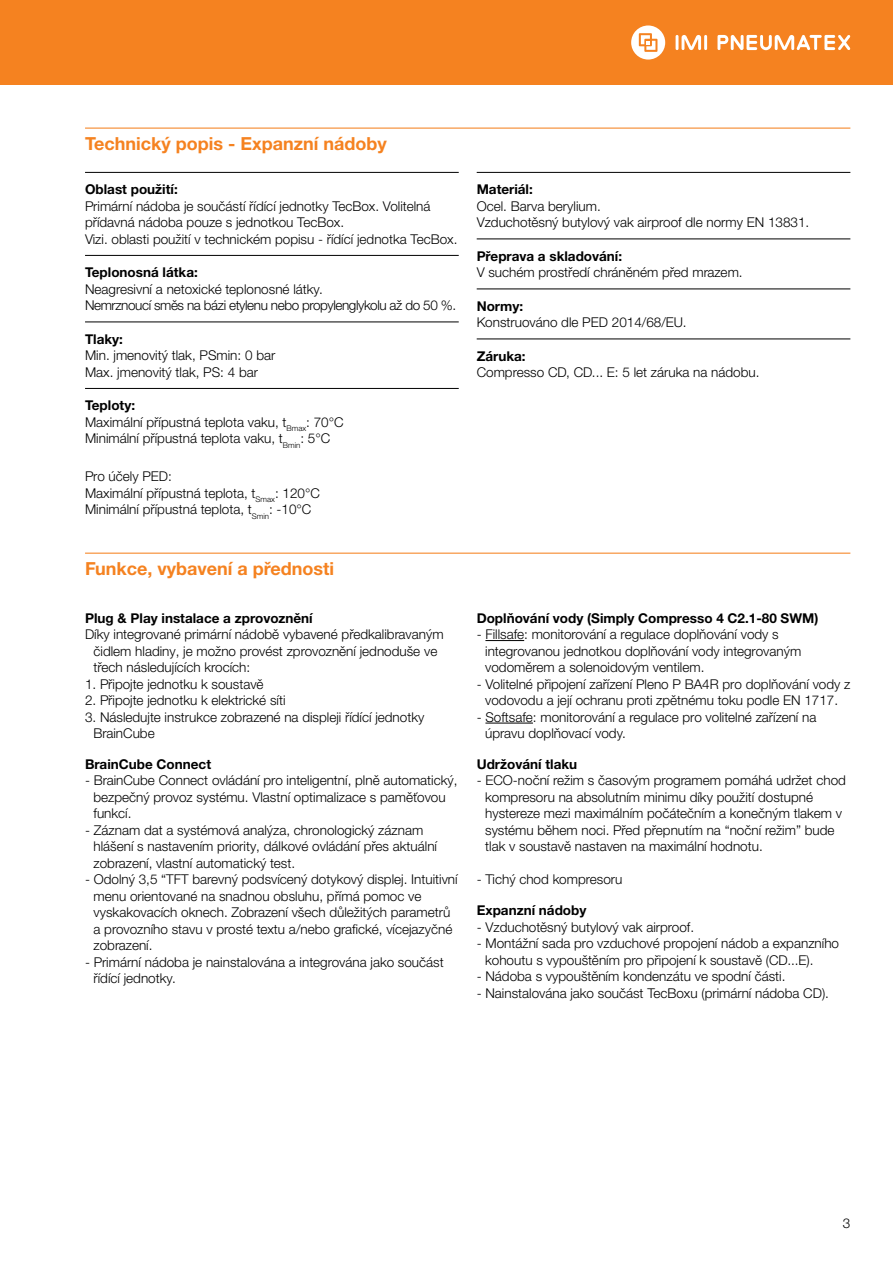
<style>
.page{position:relative;width:893px;height:1263px;background:#fff}
.page>*{position:absolute;margin:0;border:0;box-sizing:border-box;transform-origin:0 0}
.t1{font:700 18px "Helvetica Neue LTW1 G";color:#f58220}
.t2{font:300 13.5px/16.5px "Helvetica Neue LTW1 G";color:#000}
.t3{font:700 13.5px "Helvetica Neue LTW1 G";color:#000}
.t4{font:300 13.5px/16.5px "Helvetica Neue LTW1 G";letter-spacing:-.03em;color:#000}
.s1{font-weight:700}
</style>
<div class="page">
<div style="left:0;top:0;width:893px;height:85px;background:#f58220"></div>
<hr style="left:704px;top:35px;width:3px;height:15px;background:#fff">
<svg style="left:676px;top:35px;width:25px;height:15px"></svg>
<svg style="left:631px;top:25px;width:34px;height:35px"></svg>
<svg style="left:717px;top:35px;width:133px;height:15px"></svg>
<hr style="left:85px;top:128px;width:765px;height:1px;background:#f58220">
<hr style="left:85px;top:172px;width:374px;height:1px;background:#000">
<hr style="left:85px;top:255px;width:374px;height:1px;background:#000">
<hr style="left:85px;top:322px;width:374px;height:1px;background:#000">
<hr style="left:85px;top:388px;width:374px;height:1px;background:#000">
<hr style="left:477px;top:172px;width:373px;height:1px;background:#000">
<hr style="left:477px;top:239px;width:373px;height:1px;background:#000">
<hr style="left:477px;top:289px;width:373px;height:1px;background:#000">
<hr style="left:477px;top:339px;width:373px;height:1px;background:#000">
<hr style="left:85px;top:553px;width:765px;height:1px;background:#f58220">
<hr style="left:485px;top:640px;width:39px;height:1px;background:#000">
<hr style="left:485px;top:723px;width:48px;height:1px;background:#000">
<h1 class="t1" style="left:85px;top:132px;width:303px">Technický popis - Expanzní nádoby</h1>
<p class="t3" style="left:85px;top:181px;width:94px">Oblast použití:</p>
<p class="t2" style="left:85px;top:197px;width:374px">Primární nádoba je součástí řídící jednotky TecBox. Volitelná přídavná nádoba pouze s jednotkou TecBox.<br>Vizi. oblasti použití v technickém popisu - řídící jednotka TecBox.</p>
<p class="t3" style="left:85px;top:264px;width:114px">Teplonosná látka:</p>
<p class="t4" style="left:85px;top:280px;width:373px">Neagresivní a netoxické teplonosné látky.<br>Nemrznoucí směs na bázi etylenu nebo propylenglykolu až do 50 %.</p>
<p class="t3" style="left:85px;top:330px;width:39px">Tlaky:</p>
<p class="t2" style="left:85px;top:347px;width:192px">Min. jmenovitý tlak, PSmin: 0 bar<br>Max. jmenovitý tlak, PS: 4 bar</p>
<p class="t2" style="left:85px;top:397px;width:260px"><span class="s1">Teploty:<br></span>Maximální přípustná teplota vaku, t<sub>Bmax</sub>: 70°C<br>Minimální přípustná teplota vaku, t<sub>Bmin</sub>: 5°C</p>
<p class="t2" style="left:85px;top:468px;width:236px">Pro účely PED:<br>Maximální přípustná teplota, t<sub>Smax</sub>: 120°C<br>Minimální přípustná teplota, t<sub>Smin</sub>: -10°C</p>
<h1 class="t1" style="left:85px;top:557px;width:251px">Funkce, vybavení a přednosti</h1>
<p class="t3" style="left:85px;top:610px;width:229px">Plug &amp; Play instalace a zprovoznění</p>
<p class="t2" style="left:94px;top:626px;width:352px;text-indent:-9px">Díky integrované primární nádobě vybavené předkalibravaným čidlem hladiny, je možno provést zprovoznění jednoduše ve třech následujících krocích:</p>
<p class="t2" style="left:85px;top:676px;width:180px">1. Připojte jednotku k soustavě</p>
<p class="t2" style="left:85px;top:692px;width:202px">2. Připojte jednotku k elektrické síti</p>
<p class="t2" style="left:94px;top:709px;width:332px;text-indent:-9px">3. Následujte instrukce zobrazené na displeji řídící jednotky<br>BrainCube</p>
<p class="t3" style="left:85px;top:756px;width:128px">BrainCube Connect</p>
<p class="t2" style="left:94px;top:772px;width:365px;text-indent:-9px">- BrainCube Connect ovládání pro inteligentní, plně automatický, bezpečný provoz systému. Vlastní optimalizace s paměťovou funkcí.</p>
<p class="t2" style="left:94px;top:822px;width:345px;text-indent:-9px">- Záznam dat a systémová analýza, chronologický záznam hlášení s nastavením priority, dálkové ovládání přes aktuální zobrazení, vlastní automatický test.</p>
<p class="t2" style="left:94px;top:871px;width:366px;text-indent:-9px">- Odolný 3,5 “TFT barevný podsvícený dotykový displej. Intuitivní menu orientované na snadnou obsluhu, přímá pomoc ve vyskakovacích oknech. Zobrazení všech důležitých parametrů a provozního stavu v prosté textu a/nebo grafické, vícejazyčné zobrazení.</p>
<p class="t2" style="left:94px;top:954px;width:352px;text-indent:-9px">- Primární nádoba je nainstalována a integrována jako součást řídící jednotky.</p>
<p class="t3" style="left:477px;top:181px;width:58px">Materiál:</p>
<p class="t2" style="left:477px;top:197px;width:334px">Ocel. Barva berylium.<br>Vzduchotěsný butylový vak airproof dle normy EN 13831.</p>
<p class="t3" style="left:477px;top:247px;width:147px">Přeprava a skladování:</p>
<p class="t2" style="left:477px;top:264px;width:267px">V suchém prostředí chráněném před mrazem.</p>
<p class="t3" style="left:477px;top:297px;width:48px">Normy:</p>
<p class="t2" style="left:477px;top:314px;width:211px">Konstruováno dle PED 2014/68/EU.</p>
<p class="t3" style="left:477px;top:347px;width:51px">Záruka:</p>
<p class="t2" style="left:477px;top:364px;width:284px">Compresso CD, CD... E: 5 let záruka na nádobu.</p>
<p class="t3" style="left:477px;top:610px;width:343px">Doplňování vody (Simply Compresso 4 C2.1-80 SWM)</p>
<p class="t2" style="left:485px;top:626px;width:318px;text-indent:-9px">- Fillsafe: monitorování a regulace doplňování vody s integrovanou jednotkou doplňování vody integrovaným vodoměrem a solenoidovým ventilem.</p>
<p class="t2" style="left:477px;top:676px;width:375px;text-align:center">- Volitelné připojení zařízení Pleno P BA4R pro doplňování vody z vodovodu a její ochranu proti zpětnému toku podle EN 1717.</p>
<p class="t2" style="left:485px;top:709px;width:333px;text-indent:-9px">- Softsafe: monitorování a regulace pro volitelné zařízení na úpravu doplňovací vody.</p>
<p class="t3" style="left:477px;top:756px;width:102px">Udržování tlaku</p>
<p class="t2" style="left:485px;top:772px;width:362px;text-indent:-9px">- ECO-noční režim s časovým programem pomáhá udržet chod kompresoru na absolutním minimu díky použití dostupné hystereze mezi maximálním počátečním a konečným tlakem v systému během noci. Před přepnutím na “noční režim” bude tlak v soustavě nastaven na maximální hodnotu.</p>
<p class="t2" style="left:477px;top:871px;width:147px">- Tichý chod kompresoru</p>
<p class="t3" style="left:477px;top:902px;width:111px">Expanzní nádoby</p>
<p class="t2" style="left:477px;top:918px;width:219px">- Vzduchotěsný butylový vak airproof.</p>
<p class="t2" style="left:485px;top:935px;width:355px;text-indent:-9px">- Montážní sada pro vzduchové propojení nádob a expanzního kohoutu s vypouštěním pro připojení k soustavě (CD...E).</p>
<p class="t2" style="left:477px;top:968px;width:310px">- Nádoba s vypouštěním kondenzátu ve spodní části.</p>
<p class="t2" style="left:477px;top:984px;width:354px">- Nainstalována jako součást TecBoxu (primární nádoba CD).</p>
<p class="t2" style="left:843px;top:1215px;width:9px">3</p>
</div>
